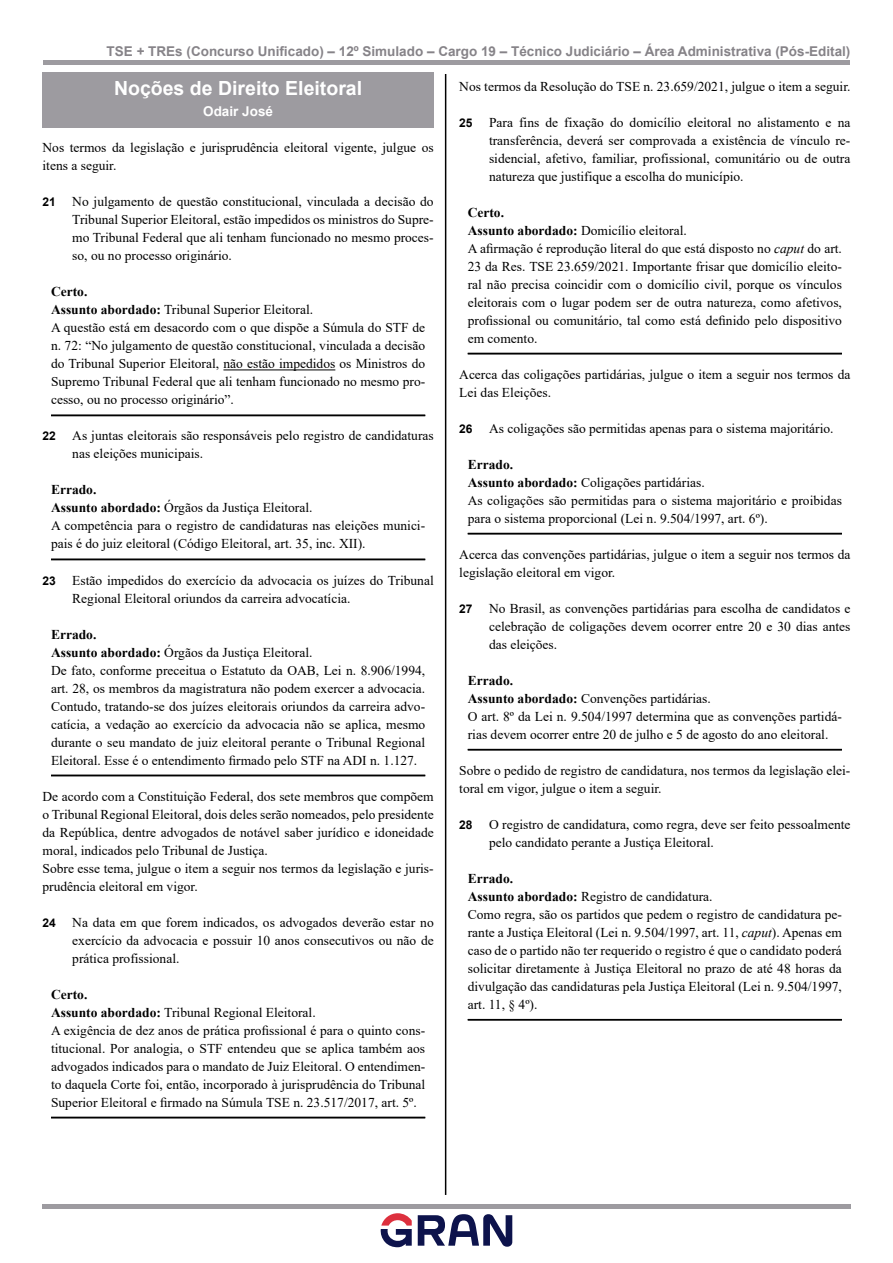
<style>
.page{position:relative;width:893px;height:1263px;background:#fff}
.page>*{position:absolute;margin:0;border:0;box-sizing:border-box;transform-origin:0 0}
.t1{font:700 19.5px "Arial";color:#fff}
.t2{font:13.5px/18px "Times New Roman";color:#000}
.t3{font:700 13.5px "Arial";color:#868388}
.t4{font:700 13.5px "Arial";color:#fff}
.s1{font-family:"Arial";font-weight:700;font-size:12px}
.s2{font-weight:700}
.s3{font-style:italic}
</style>
<div class="page">
<hr style="left:445px;top:74px;width:1px;height:1121px;background:#000">
<div style="left:43px;top:60px;width:807px;height:5px;background:#9d9ba0"></div>
<hr style="left:42px;top:1204px;width:809px;height:4px;background:#9d9ba0">
<svg style="left:381px;top:1213px;width:31px;height:34px"></svg>
<svg style="left:418px;top:1214px;width:94px;height:33px"></svg>
<div style="left:43px;top:73px;width:391px;height:35px;background:#9d9ba0"></div>
<div style="left:43px;top:98px;width:391px;height:30px;background:#9d9ba0"></div>
<hr style="left:223px;top:370px;width:112px;height:1px;background:#000">
<hr style="left:51px;top:415px;width:374px;height:1px;background:#000">
<hr style="left:51px;top:559px;width:374px;height:1px;background:#000">
<hr style="left:51px;top:775px;width:374px;height:1px;background:#000">
<hr style="left:51px;top:1117px;width:374px;height:1px;background:#000">
<hr style="left:468px;top:353px;width:374px;height:1px;background:#000">
<hr style="left:468px;top:533px;width:374px;height:1px;background:#000">
<hr style="left:468px;top:749px;width:374px;height:1px;background:#000">
<hr style="left:468px;top:1019px;width:374px;height:1px;background:#000">
<p class="t3" style="left:107px;top:41px;width:745px">TSE + TREs (Concurso Unificado) – 12º Simulado – Cargo 19 – Técnico Judiciário – Área Administrativa (Pós-Edital)</p>
<h1 class="t1" style="left:114px;top:75px;width:250px">Noções de Direito Eleitoral</h1>
<p class="t4" style="left:203px;top:102px;width:71px">Odair José</p>
<p class="t2" style="left:43px;top:138px;width:393px">Nos termos da legislação e jurisprudência eleitoral vigente, julgue os itens a seguir.</p>
<p class="t2" style="left:72px;top:192px;width:363px;text-align:justify;text-indent:-30px"><span class="s1">21</span> No julgamento de questão constitucional, vinculada a decisão do Tribunal Superior Eleitoral, estão impedidos os ministros do Supre&shy;mo Tribunal Federal que ali tenham funcionado no mesmo proces&shy;so, ou no processo originário.</p>
<p class="t2" style="left:51px;top:282px;width:376px"><span class="s2">Certo.<br>Assunto abordado:</span> Tribunal Superior Eleitoral.<br>A questão está em desacordo com o que dispõe a Súmula do STF de n. 72: “No julgamento de questão constitucional, vinculada a decisão do Tribunal Superior Eleitoral, não estão impedidos os Ministros do Supremo Tribunal Federal que ali tenham funcionado no mesmo pro&shy;cesso, ou no processo originário”.</p>
<p class="t2" style="left:72px;top:426px;width:363px;text-indent:-30px"><span class="s1">22</span> As juntas eleitorais são responsáveis pelo registro de candidaturas nas eleições municipais.</p>
<p class="t2" style="left:51px;top:480px;width:376px"><span class="s2">Errado.<br>Assunto abordado:</span> Órgãos da Justiça Eleitoral.<br>A competência para o registro de candidaturas nas eleições munici&shy;pais é do juiz eleitoral (Código Eleitoral, art. 35, inc. XII).</p>
<p class="t2" style="left:72px;top:570px;width:363px;text-indent:-30px"><span class="s1">23</span> Estão impedidos do exercício da advocacia os juízes do Tribunal<br>Regional Eleitoral oriundos da carreira advocatícia.</p>
<p class="t2" style="left:51px;top:624px;width:376px"><span class="s2">Errado.<br>Assunto abordado:</span> Órgãos da Justiça Eleitoral.<br>De fato, conforme preceitua o Estatuto da OAB, Lei n. 8.906/1994, art. 28, os membros da magistratura não podem exercer a advocacia.<br>Contudo, tratando-se dos juízes eleitorais oriundos da carreira advo&shy;catícia, a vedação ao exercício da advocacia não se aplica, mesmo durante o seu mandato de juiz eleitoral perante o Tribunal Regional Eleitoral. Esse é o entendimento firmado pelo STF na ADI n. 1.127.</p>
<p class="t2" style="left:43px;top:786px;width:393px">De acordo com a Constituição Federal, dos sete membros que compõem o Tribunal Regional Eleitoral, dois deles serão nomeados, pelo presidente da República, dentre advogados de notável saber jurídico e idoneidade moral, indicados pelo Tribunal de Justiça.<br>Sobre esse tema, julgue o item a seguir nos termos da legislação e juris&shy;prudência eleitoral em vigor.</p>
<p class="t2" style="left:72px;top:913px;width:363px;text-align:justify;text-indent:-30px"><span class="s1">24</span> Na data em que forem indicados, os advogados deverão estar no exercício da advocacia e possuir 10 anos consecutivos ou não de prática profissional.</p>
<p class="t2" style="left:51px;top:985px;width:376px"><span class="s2">Certo.<br>Assunto abordado:</span> Tribunal Regional Eleitoral.<br>A exigência de dez anos de prática profissional é para o quinto cons&shy;titucional. Por analogia, o STF entendeu que se aplica também aos advogados indicados para o mandato de Juiz Eleitoral. O entendimen&shy;to daquela Corte foi, então, incorporado à jurisprudência do Tribunal Superior Eleitoral e firmado na Súmula TSE n. 23.517/2017, art. 5º.</p>
<p class="t2" style="left:459px;top:77px;width:393px">Nos termos da Resolução do TSE n. 23.659/2021, julgue o item a seguir.</p>
<p class="t2" style="left:489px;top:113px;width:363px;text-align:justify;text-indent:-30px"><span class="s1">25</span> Para fins de fixação do domicílio eleitoral no alistamento e na transferência, deverá ser comprovada a existência de vínculo re&shy;sidencial, afetivo, familiar, profissional, comunitário ou de outra natureza que justifique a escolha do município.</p>
<p class="t2" style="left:468px;top:203px;width:376px"><span class="s2">Certo.<br>Assunto abordado:</span> Domicílio eleitoral.<br>A afirmação é reprodução literal do que está disposto no <span class="s3">caput</span> do art.<br>23 da Res. TSE 23.659/2021. Importante frisar que domicílio eleito&shy;ral não precisa coincidir com o domicílio civil, porque os vínculos eleitorais com o lugar podem ser de outra natureza, como afetivos, profissional ou comunitário, tal como está definido pelo dispositivo em comento.</p>
<p class="t2" style="left:459px;top:365px;width:393px">Acerca das coligações partidárias, julgue o item a seguir nos termos da<br>Lei das Eleições.</p>
<p class="t2" style="left:459px;top:419px;width:376px"><span class="s1">26</span> As coligações são permitidas apenas para o sistema majoritário.</p>
<p class="t2" style="left:468px;top:455px;width:376px"><span class="s2">Errado.<br>Assunto abordado:</span> Coligações partidárias.<br>As coligações são permitidas para o sistema majoritário e proibidas para o sistema proporcional (Lei n. 9.504/1997, art. 6º).</p>
<p class="t2" style="left:459px;top:545px;width:393px">Acerca das convenções partidárias, julgue o item a seguir nos termos da legislação eleitoral em vigor.</p>
<p class="t2" style="left:489px;top:599px;width:363px;text-align:justify;text-indent:-30px"><span class="s1">27</span> No Brasil, as convenções partidárias para escolha de candidatos e celebração de coligações devem ocorrer entre 20 e 30 dias antes das eleições.</p>
<p class="t2" style="left:468px;top:671px;width:376px"><span class="s2">Errado.<br>Assunto abordado:</span> Convenções partidárias.<br>O art. 8º da Lei n. 9.504/1997 determina que as convenções partidá&shy;rias devem ocorrer entre 20 de julho e 5 de agosto do ano eleitoral.</p>
<p class="t2" style="left:459px;top:761px;width:393px">Sobre o pedido de registro de candidatura, nos termos da legislação elei&shy;toral em vigor, julgue o item a seguir.</p>
<p class="t2" style="left:489px;top:815px;width:363px;text-indent:-30px"><span class="s1">28</span> O registro de candidatura, como regra, deve ser feito pessoalmente pelo candidato perante a Justiça Eleitoral.</p>
<p class="t2" style="left:468px;top:869px;width:376px"><span class="s2">Errado.<br>Assunto abordado:</span> Registro de candidatura.<br>Como regra, são os partidos que pedem o registro de candidatura pe&shy;rante a Justiça Eleitoral (Lei n. 9.504/1997, art. 11, <span class="s3">caput</span>). Apenas em caso de o partido não ter requerido o registro é que o candidato poderá solicitar diretamente à Justiça Eleitoral no prazo de até 48 horas da divulgação das candidaturas pela Justiça Eleitoral (Lei n. 9.504/1997, art. 11, § 4º).</p>
</div>
